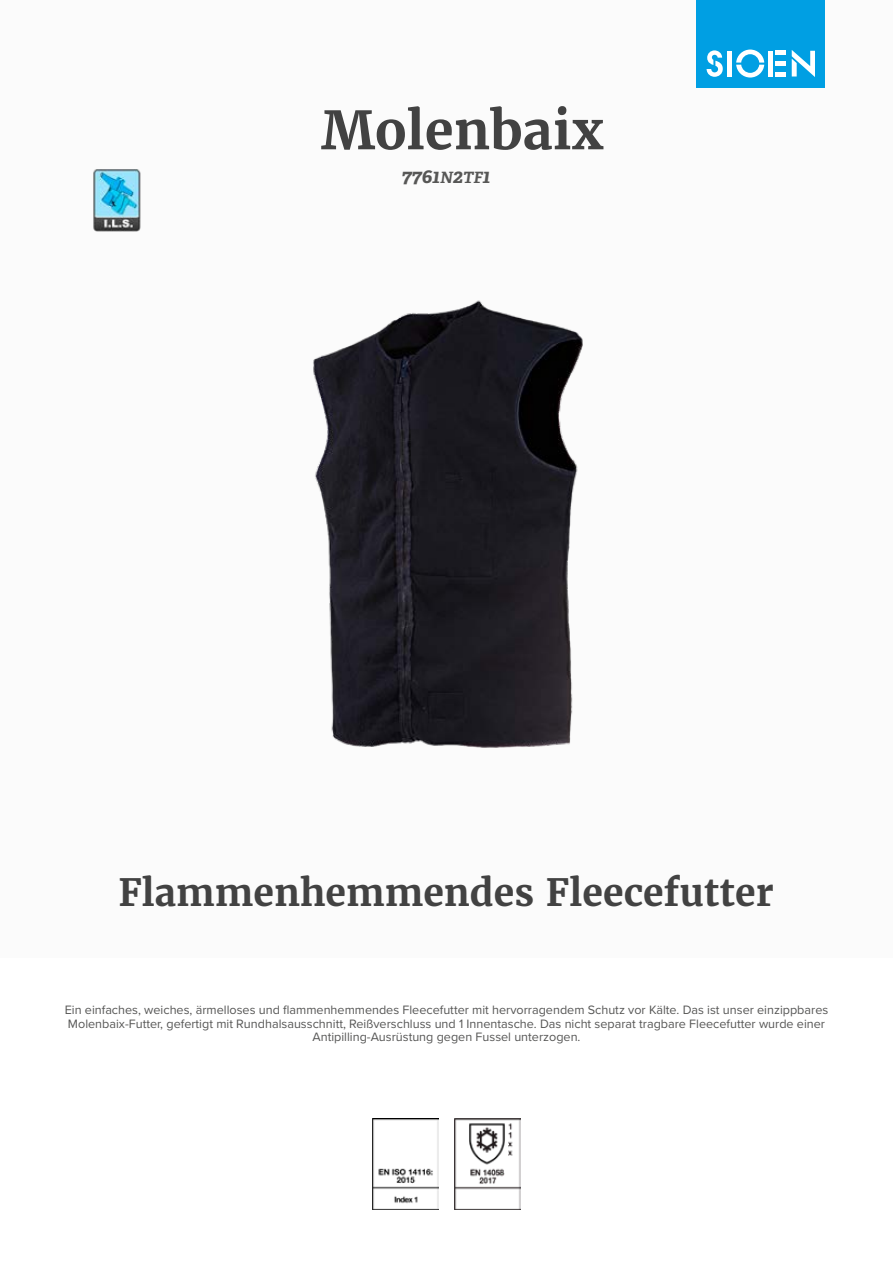
<style>
.page{position:relative;width:893px;height:1263px;background:#fff}
.page>*{position:absolute;margin:0;border:0;box-sizing:border-box;transform-origin:0 0}
.t1{font:700 52.5px "Merriweather";color:#424242}
.t2{font:700 37.5px "Merriweather";color:#424242}
.t3{font:italic 700 19.5px "Adelle";color:#575756}
.t4{font:12.6px/13.6px "Proxima Nova";color:#575756;text-align:center}
.s1{font-size:15.6px}
</style>
<div class="page">
<div style="left:0;top:0;width:893px;height:957px;background:#fbfbfb"></div>
<div style="left:697px;top:0;width:128px;height:88px;background:#009fe3"></div>
<svg style="left:707px;top:50px;width:16px;height:27px"></svg>
<svg style="left:736px;top:50px;width:28px;height:28px"></svg>
<div style="left:727px;top:51px;width:5px;height:26px;background:#fff"></div>
<div style="left:768px;top:51px;width:5px;height:26px;background:#fff"></div>
<div style="left:775px;top:72px;width:11px;height:5px;background:#fff"></div>
<div style="left:775px;top:61px;width:11px;height:5px;background:#fff"></div>
<hr style="left:775px;top:51px;width:11px;height:4px;background:#fff">
<svg style="left:792px;top:50px;width:23px;height:27px"></svg>
<img style="left:93px;top:169px;width:48px;height:63px">
<img style="left:372px;top:1118px;width:67px;height:92px">
<img style="left:454px;top:1118px;width:67px;height:92px">
<img style="left:313px;top:300px;width:270px;height:448px">
<h1 class="t1" style="left:321px;top:97px;width:284px">Molenbaix</h1>
<h3 class="t3" style="left:401px;top:164px;width:91px">7761<span class="s1">N</span>2<span class="s1">TF</span>1</h3>
<h2 class="t2" style="left:118px;top:868px;width:657px">Flammenhemmendes Fleecefutter</h2>
<p class="t4" style="left:65px;top:1002px;width:765px">Ein einfaches, weiches, ärmelloses und flammenhemmendes Fleecefutter mit hervorragendem Schutz vor Kälte. Das ist unser einzippbares<br>Molenbaix-Futter, gefertigt mit Rundhalsausschnitt, Reißverschluss und 1 Innentasche. Das nicht separat tragbare Fleecefutter wurde einer<br>Antipilling-Ausrüstung gegen Fussel unterzogen.</p>
</div>
